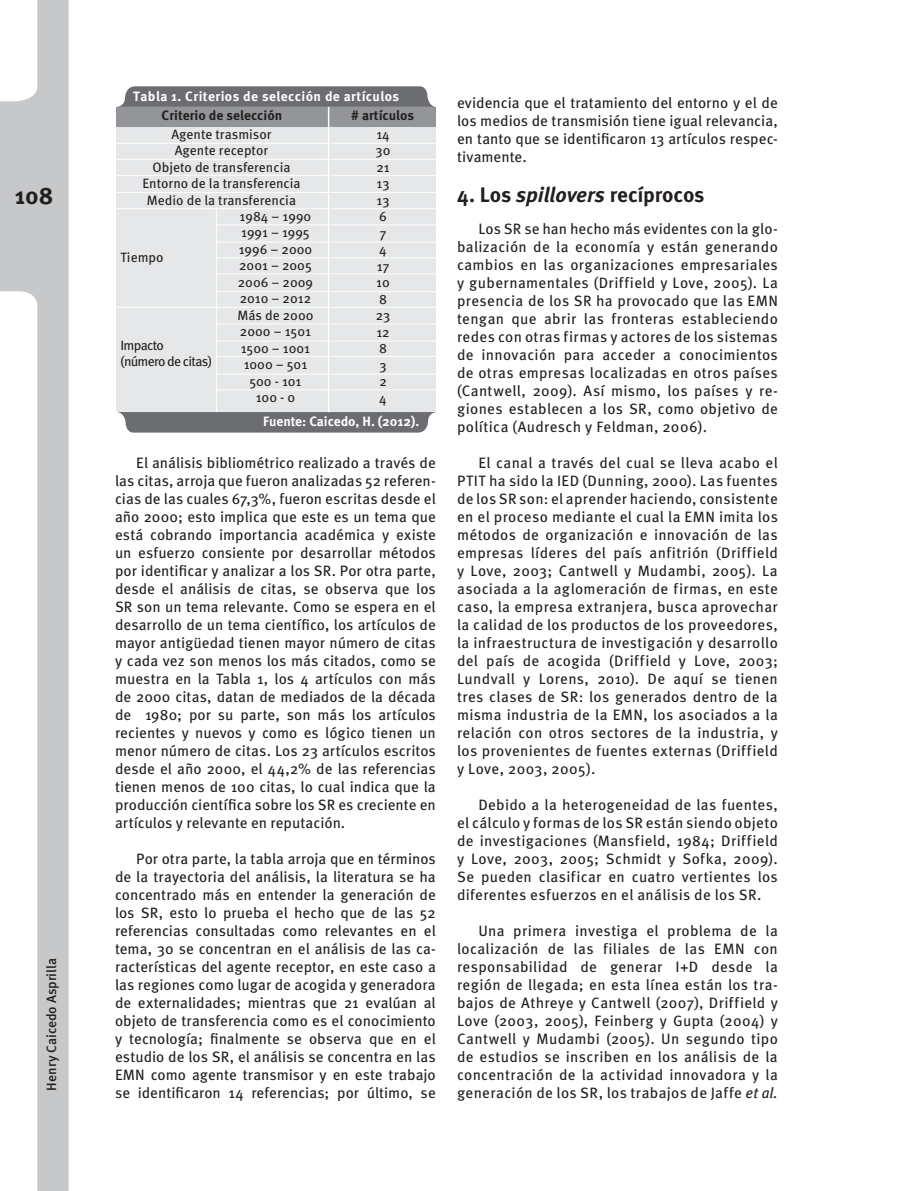
<style>
.page{position:relative;width:918px;height:1191px;background:#fff}
.page>*{position:absolute;margin:0;border:0;box-sizing:border-box;transform-origin:0 0}
.t1{font:700 24px "Meta Pro";color:#231f20}
.subtitulos{font:700 21px "Meta Pro";letter-spacing:-.01em;color:#231f20}
.cuerpo_d_etexto{font:15px/18px "Meta Pro";letter-spacing:.02em;color:#231f20;text-align:justify}
.t2{font:13.5px/16.5px "Meta Pro";color:#231f20;text-align:center}
.t3{font:700 13.5px/19.4px "Meta Pro";letter-spacing:.015em;color:#fff}
.t4{font:13.5px/16.5px "Meta Pro";letter-spacing:-.05em;color:#231f20}
.t5{font:500 13.5px "Meta Pro";color:#231f20}
.t6{font:700 13.5px "Meta Pro";color:#231f20}
.s1{color:#231f20}
.s2{font-style:italic}
</style>
<div class="page">
<svg style="left:0;top:0;width:69px;height:1191px;fill:#c7c8ca"></svg>
<div style="left:116px;top:126px;width:320px;height:286px;background:#e6e7e9"></div>
<div style="left:116px;top:107px;width:320px;height:19px;background:#939598"></div>
<svg style="left:117px;top:86px;width:319px;height:21px;background:#76777a"></svg>
<div style="left:117px;top:412px;width:319px;height:20px;background:#6c6d70"></div>
<hr style="left:328px;top:107px;width:1px;height:305px;background:#fff">
<hr style="left:117px;top:143px;width:319px;height:1px;background:#fff">
<hr style="left:117px;top:175px;width:319px;height:1px;background:#fff">
<hr style="left:117px;top:159px;width:319px;height:1px;background:#fff">
<hr style="left:117px;top:192px;width:319px;height:1px;background:#fff">
<hr style="left:117px;top:208px;width:319px;height:1px;background:#fff">
<hr style="left:216px;top:224px;width:220px;height:1px;background:#fff">
<hr style="left:216px;top:242px;width:220px;height:1px;background:#fff">
<hr style="left:216px;top:257px;width:220px;height:1px;background:#fff">
<hr style="left:216px;top:273px;width:220px;height:1px;background:#fff">
<hr style="left:216px;top:291px;width:220px;height:1px;background:#fff">
<hr style="left:117px;top:307px;width:319px;height:1px;background:#fff">
<hr style="left:216px;top:323px;width:220px;height:1px;background:#fff">
<hr style="left:216px;top:341px;width:220px;height:1px;background:#fff">
<hr style="left:216px;top:356px;width:220px;height:1px;background:#fff">
<hr style="left:216px;top:374px;width:220px;height:1px;background:#fff">
<hr style="left:216px;top:389px;width:220px;height:1px;background:#fff">
<hr style="left:216px;top:209px;width:1px;height:203px;background:#fff">
<h1 class="t1" style="left:15px;top:180px;width:40px">108</h1>
<p class="t5" style="left:43px;top:1090px;width:134px;rotate:-90deg">Henry Caicedo Asprilla</p>
<p class="t3" style="left:162px;top:87px;width:239px;text-indent:-28px">Tabla 1. Criterios de selección de artículos<br><span class="s1">Criterio de selección</span></p>
<p class="t6" style="left:351px;top:107px;width:64px"># artículos</p>
<p class="t2" style="left:171px;top:126px;width:102px">Agente trasmisor</p>
<p class="t2" style="left:175px;top:143px;width:95px">Agente receptor</p>
<p class="t2" style="left:152px;top:159px;width:140px">Objeto de transferencia</p>
<p class="t2" style="left:142px;top:176px;width:160px">Entorno de la transferencia</p>
<p class="t2" style="left:147px;top:192px;width:151px">Medio de la transferencia</p>
<p class="t2" style="left:240px;top:208px;width:73px">1984 – 1990</p>
<p class="t2" style="left:241px;top:224px;width:70px">1991 – 1995</p>
<p class="t2" style="left:239px;top:241px;width:75px">1996 – 2000</p>
<p class="t2" style="left:239px;top:257px;width:74px">2001 – 2005</p>
<p class="t2" style="left:238px;top:274px;width:77px">2006 – 2009</p>
<p class="t2" style="left:240px;top:290px;width:73px">2010 – 2012</p>
<p class="t2" style="left:237px;top:307px;width:78px">Más de 2000</p>
<p class="t2" style="left:240px;top:323px;width:72px">2000 – 1501</p>
<p class="t2" style="left:241px;top:340px;width:71px">1500 – 1001</p>
<p class="t2" style="left:244px;top:356px;width:65px">1000 – 501</p>
<p class="t2" style="left:249px;top:373px;width:53px">500 - 101</p>
<p class="t2" style="left:256px;top:389px;width:41px">100 - 0</p>
<p class="t2" style="left:121px;top:249px;width:45px">Tiempo</p>
<p class="t4" style="left:121px;top:337px;width:93px">Impacto (número de citas)</p>
<p class="t2" style="left:376px;top:126px;width:16px">14<br>30<br>21<br>13<br>13<br>6<br>7<br>4<br>17<br>10<br>8<br>23<br>12<br>8<br>3<br>2<br>4</p>
<p class="t3" style="left:263px;top:412px;width:158px">Fuente: Caicedo, H. (2012).</p>
<p class="cuerpo_d_etexto" style="left:115px;top:454px;width:322px;text-indent:21px">El análisis bibliométrico realizado a través de las citas, arroja que fueron analizadas 52 referen&shy;cias de las cuales 67,3%, fueron escritas desde el año 2000; esto implica que este es un tema que está cobrando importancia académica y existe un esfuerzo consiente por desarrollar métodos por identificar y analizar a los SR. Por otra parte, desde el análisis de citas, se observa que los SR son un tema relevante. Como se espera en el desarrollo de un tema científico, los artículos de mayor antigüedad tienen mayor número de citas y cada vez son menos los más citados, como se muestra en la Tabla 1, los 4 artículos con más de 2000 citas, datan de mediados de la década de 1980; por su parte, son más los artículos recientes y nuevos y como es lógico tienen un menor número de citas. Los 23 artículos escritos desde el año 2000, el 44,2% de las referencias tienen menos de 100 citas, lo cual indica que la producción científica sobre los SR es creciente en artículos y relevante en reputación.</p>
<p class="cuerpo_d_etexto" style="left:115px;top:850px;width:322px;text-indent:21px">Por otra parte, la tabla arroja que en términos de la trayectoria del análisis, la literatura se ha concentrado más en entender la generación de los SR, esto lo prueba el hecho que de las 52 referencias consultadas como relevantes en el tema, 30 se concentran en el análisis de las ca&shy;racterísticas del agente receptor, en este caso a las regiones como lugar de acogida y generadora de externalidades; mientras que 21 evalúan al objeto de transferencia como es el conocimiento y tecnología; finalmente se observa que en el estudio de los SR, el análisis se concentra en las EMN como agente transmisor y en este trabajo se identificaron 14 referencias; por último, se</p>
<p class="cuerpo_d_etexto" style="left:457px;top:94px;width:322px">evidencia que el tratamiento del entorno y el de los medios de transmisión tiene igual relevancia, en tanto que se identificaron 13 artículos respec&shy;tivamente.</p>
<p class="subtitulos" style="left:457px;top:181px;width:249px">4. Los <span class="s2">spillovers</span> recíprocos</p>
<p class="cuerpo_d_etexto" style="left:457px;top:220px;width:322px;text-indent:21px">Los SR se han hecho más evidentes con la glo&shy;balización de la economía y están generando cambios en las organizaciones empresariales y gubernamentales (Driffield y Love, 2005). La presencia de los SR ha provocado que las EMN tengan que abrir las fronteras estableciendo redes con otras firmas y actores de los sistemas de innovación para acceder a conocimientos de otras empresas localizadas en otros países (Cantwell, 2009). Así mismo, los países y re&shy;giones establecen a los SR, como objetivo de política (Audresch y Feldman, 2006).</p>
<p class="cuerpo_d_etexto" style="left:457px;top:454px;width:322px;text-indent:21px">El canal a través del cual se lleva acabo el PTIT ha sido la IED (Dunning, 2000). Las fuentes de los SR son: el aprender haciendo, consistente en el proceso mediante el cual la EMN imita los métodos de organización e innovación de las empresas líderes del país anfitrión (Driffield y Love, 2003; Cantwell y Mudambi, 2005). La asociada a la aglomeración de firmas, en este caso, la empresa extranjera, busca aprovechar la calidad de los productos de los proveedores, la infraestructura de investigación y desarrollo del país de acogida (Driffield y Love, 2003; Lundvall y Lorens, 2010). De aquí se tienen tres clases de SR: los generados dentro de la misma industria de la EMN, los asociados a la relación con otros sectores de la industria, y los provenientes de fuentes externas (Driffield y Love, 2003, 2005).</p>
<p class="cuerpo_d_etexto" style="left:457px;top:796px;width:322px;text-indent:21px">Debido a la heterogeneidad de las fuentes, el cálculo y formas de los SR están siendo objeto de investigaciones (Mansfield, 1984; Driffield y Love, 2003, 2005; Schmidt y Sofka, 2009).<br>Se pueden clasificar en cuatro vertientes los diferentes esfuerzos en el análisis de los SR.</p>
<p class="cuerpo_d_etexto" style="left:457px;top:922px;width:322px;text-indent:21px">Una primera investiga el problema de la localización de las filiales de las EMN con responsabilidad de generar I+D desde la región de llegada; en esta línea están los tra&shy;bajos de Athreye y Cantwell (2007), Driffield y Love (2003, 2005), Feinberg y Gupta (2004) y Cantwell y Mudambi (2005). Un segundo tipo de estudios se inscriben en los análisis de la concentración de la actividad innovadora y la generación de los SR, los trabajos de Jaffe <span class="s2">et al.</span></p>
</div>
